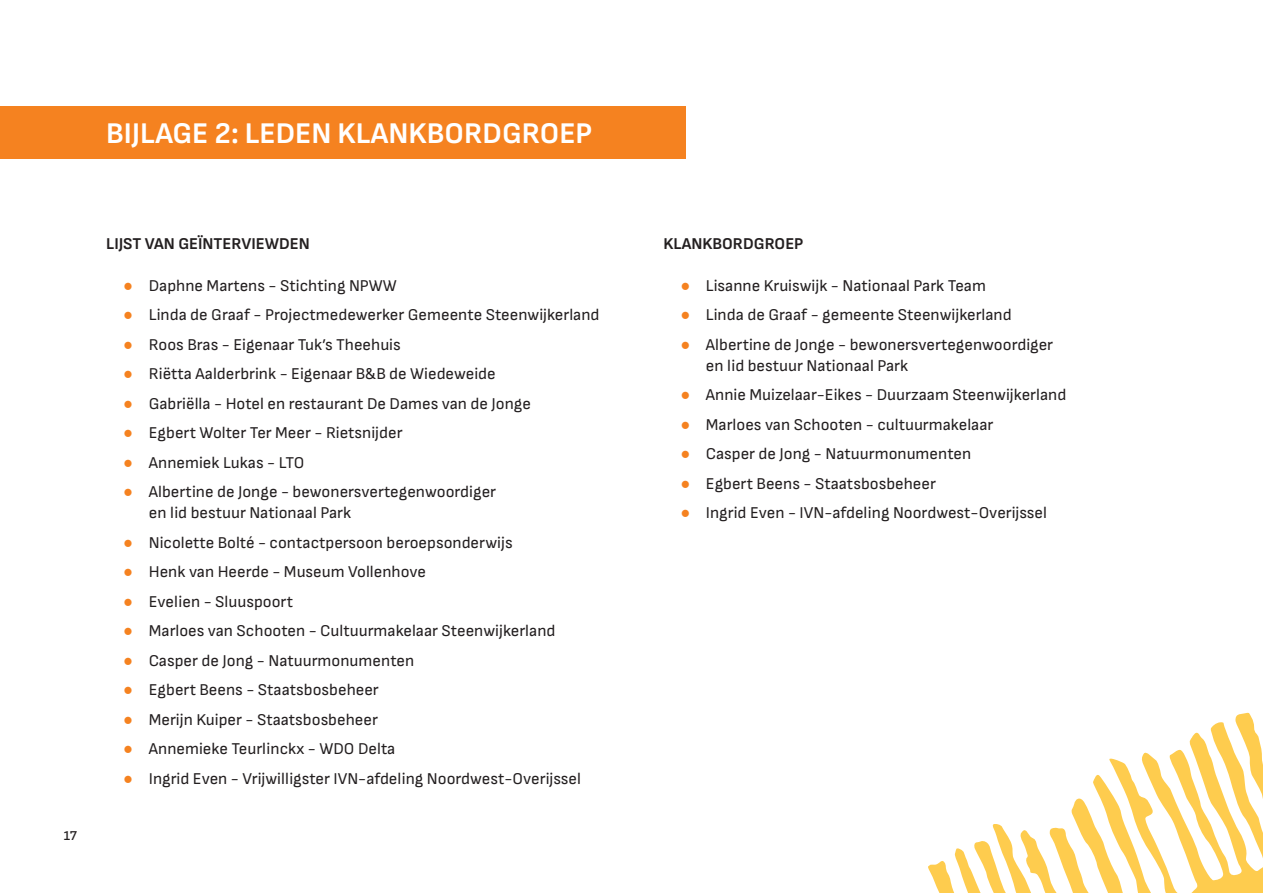
<style>
.page{position:relative;width:1263px;height:893px;background:#fff}
.page>*{position:absolute;margin:0;border:0;box-sizing:border-box;transform-origin:0 0}
.Bijlage_titel{font:700 30px "Sofia Sans";color:#fff}
.t1{font:16.5px/21px "Sofia Sans";color:#231f20}
.Standaardtekst_Bold_KOP{font:700 16.5px "Sofia Sans";color:#231f20}
.t2{font:600 13.5px "Sofia Sans";color:#231f20}
.s1{font-family:"Century";color:#f58220}
</style>
<div class="page">
<svg style="left:928px;top:712px;width:335px;height:181px"></svg>
<div style="left:0;top:106px;width:686px;height:53px;background:#f58220"></div>
<p class="Bijlage_titel" style="left:106px;top:115px;width:487px">BIJLAGE 2: LEDEN KLANKBORDGROEP</p>
<p class="t2" style="left:64px;top:828px;width:15px">17</p>
<p class="Standaardtekst_Bold_KOP" style="left:106px;top:234px;width:205px">LIJST VAN GEÏNTERVIEWDEN</p>
<p class="t1" style="left:123px;top:275px;width:275px"><span class="s1">●</span> Daphne Martens - Stichting NPWW</p>
<p class="t1" style="left:123px;top:304px;width:478px"><span class="s1">●</span> Linda de Graaf - Projectmedewerker Gemeente Steenwijkerland</p>
<p class="t1" style="left:123px;top:334px;width:279px"><span class="s1">●</span> Roos Bras - Eigenaar Tuk’s Theehuis</p>
<p class="t1" style="left:123px;top:363px;width:374px"><span class="s1">●</span> Riëtta Aalderbrink - Eigenaar B&amp;B de Wiedeweide</p>
<p class="t1" style="left:123px;top:393px;width:409px"><span class="s1">●</span> Gabriëlla - Hotel en restaurant De Dames van de Jonge</p>
<p class="t1" style="left:123px;top:422px;width:281px"><span class="s1">●</span> Egbert Wolter Ter Meer - Rietsnijder</p>
<p class="t1" style="left:123px;top:452px;width:183px"><span class="s1">●</span> Annemiek Lukas - LTO</p>
<p class="t1" style="left:149px;top:481px;width:349px;text-indent:-26px"><span class="s1">●</span> Albertine de Jonge - bewonersvertegenwoordiger en lid bestuur Nationaal Park</p>
<p class="t1" style="left:123px;top:532px;width:391px"><span class="s1">●</span> Nicolette Bolté - contactpersoon beroepsonderwijs</p>
<p class="t1" style="left:123px;top:561px;width:304px"><span class="s1">●</span> Henk van Heerde - Museum Vollenhove</p>
<p class="t1" style="left:123px;top:591px;width:171px"><span class="s1">●</span> Evelien - Sluuspoort</p>
<p class="t1" style="left:123px;top:620px;width:434px"><span class="s1">●</span> Marloes van Schooten - Cultuurmakelaar Steenwijkerland</p>
<p class="t1" style="left:123px;top:650px;width:292px"><span class="s1">●</span> Casper de Jong - Natuurmonumenten</p>
<p class="t1" style="left:123px;top:679px;width:257px"><span class="s1">●</span> Egbert Beens - Staatsbosbeheer</p>
<p class="t1" style="left:123px;top:709px;width:256px"><span class="s1">●</span> Merijn Kuiper - Staatsbosbeheer</p>
<p class="t1" style="left:123px;top:738px;width:274px"><span class="s1">●</span> Annemieke Teurlinckx - WDO Delta</p>
<p class="t1" style="left:123px;top:768px;width:459px"><span class="s1">●</span> Ingrid Even - Vrijwilligster IVN-afdeling Noordwest-Overijssel</p>
<p class="Standaardtekst_Bold_KOP" style="left:663px;top:234px;width:142px">KLANKBORDGROEP</p>
<p class="t1" style="left:680px;top:275px;width:307px"><span class="s1">●</span> Lisanne Kruiswijk - Nationaal Park Team</p>
<p class="t1" style="left:680px;top:304px;width:333px"><span class="s1">●</span> Linda de Graaf - gemeente Steenwijkerland</p>
<p class="t1" style="left:706px;top:334px;width:349px;text-indent:-26px"><span class="s1">●</span> Albertine de Jonge - bewonersvertegenwoordiger en lid bestuur Nationaal Park</p>
<p class="t1" style="left:680px;top:384px;width:387px"><span class="s1">●</span> Annie Muizelaar-Eikes - Duurzaam Steenwijkerland</p>
<p class="t1" style="left:680px;top:414px;width:314px"><span class="s1">●</span> Marloes van Schooten - cultuurmakelaar</p>
<p class="t1" style="left:680px;top:443px;width:292px"><span class="s1">●</span> Casper de Jong - Natuurmonumenten</p>
<p class="t1" style="left:680px;top:473px;width:257px"><span class="s1">●</span> Egbert Beens - Staatsbosbeheer</p>
<p class="t1" style="left:680px;top:502px;width:368px"><span class="s1">●</span> Ingrid Even - IVN-afdeling Noordwest-Overijssel</p>
</div>
